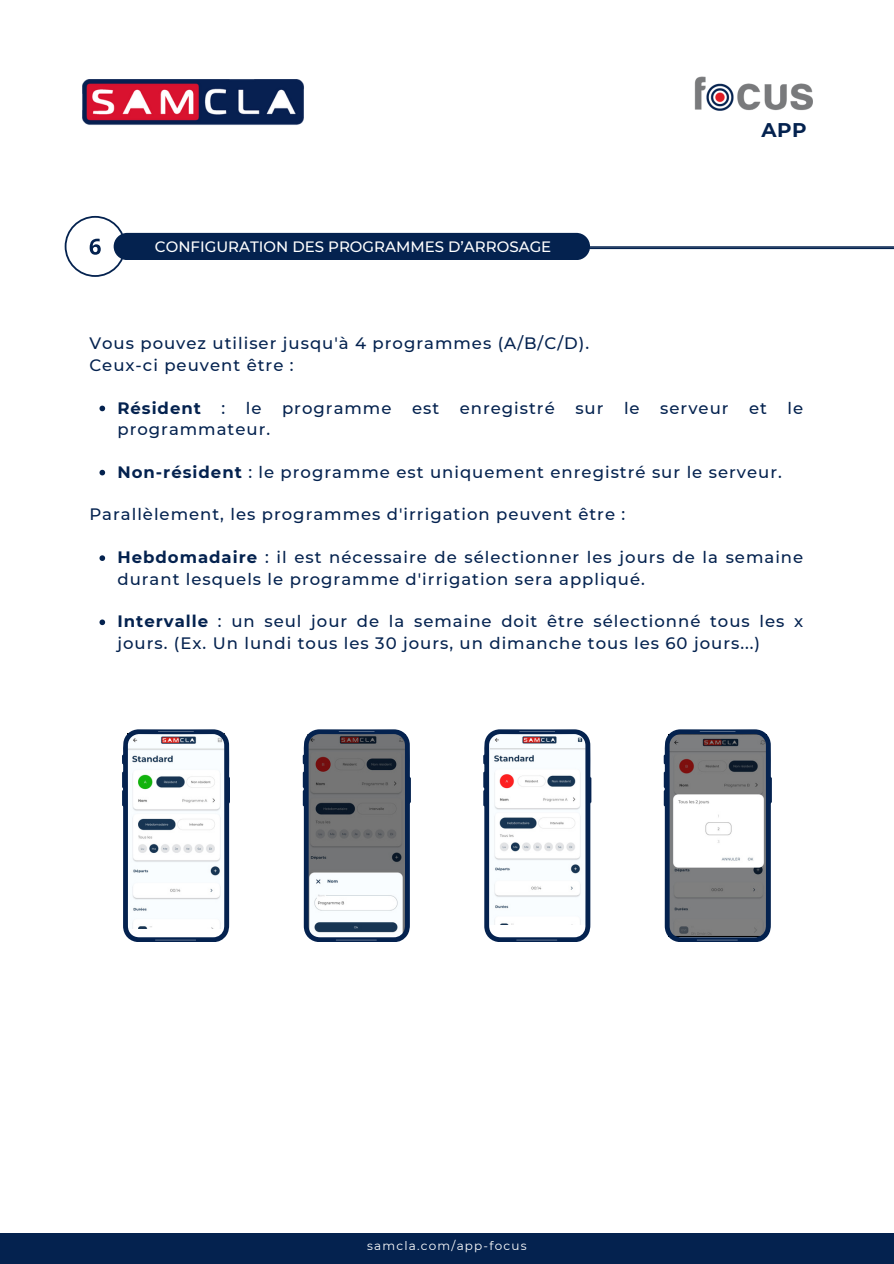
<style>
.page{position:relative;width:894px;height:1264px;background:#fff}
.page>*{position:absolute;margin:0;border:0;box-sizing:border-box;transform-origin:0 0}
.t1{font:700 19.8px "Montserrat";color:#04224f}
.t2{font:500 16.5px/21.3px "Montserrat";letter-spacing:.06em;color:#04224f}
.t3{font:500 15px "Montserrat";color:#fff}
.t4{font:12px "Montserrat";letter-spacing:.1em;color:#fff}
.s1{font-weight:700}
</style>
<div class="page">
<svg style="left:483px;top:729px;width:108px;height:213px"></svg>
<svg style="left:663px;top:729px;width:108px;height:213px"></svg>
<svg style="left:122px;top:729px;width:108px;height:213px"></svg>
<svg style="left:302px;top:729px;width:108px;height:213px"></svg>
<img style="left:82px;top:79px;width:222px;height:46px">
<img style="left:694px;top:76px;width:119px;height:35px">
<hr style="left:203px;top:247px;width:690px;height:2px;background:#04224f">
<svg style="left:65px;top:216px;width:59px;height:61px"></svg>
<hr style="left:205px;top:246px;width:688px;height:2px;background:#04224f">
<div style="left:114px;top:233px;width:476px;height:27px;background:#04224f;border-radius:14px"></div>
<svg style="left:99px;top:405px;width:6px;height:6px"></svg>
<svg style="left:99px;top:470px;width:6px;height:5px"></svg>
<svg style="left:99px;top:555px;width:6px;height:6px"></svg>
<svg style="left:99px;top:619px;width:6px;height:6px"></svg>
<div style="left:0;top:1232px;width:893px;height:31px;background:#04224f"></div>
<p class="t3" style="left:155px;top:237px;width:397px">CONFIGURATION DES PROGRAMMES D’ARROSAGE</p>
<p class="t1" style="left:761px;top:117px;width:47px">APP</p>
<p class="t2" style="left:89px;top:333px;width:501px">Vous pouvez utiliser jusqu'à 4 programmes (A/B/C/D).<br>Ceux-ci peuvent être :</p>
<h2 class="t2" style="left:117px;top:397px;width:687px"><span class="s1">Résident</span> : le programme est enregistré sur le serveur et le programmateur.</h2>
<p class="t2" style="left:117px;top:461px;width:665px"><span class="s1">Non-résident</span> : le programme est uniquement enregistré sur le serveur.</p>
<p class="t2" style="left:89px;top:504px;width:537px">Parallèlement, les programmes d'irrigation peuvent être :</p>
<h3 class="t2" style="left:117px;top:546px;width:687px"><span class="s1">Hebdomadaire</span> : il est nécessaire de sélectionner les jours de la semaine durant lesquels le programme d'irrigation sera appliqué.</h3>
<p class="t2" style="left:117px;top:611px;width:687px"><span class="s1">Intervalle</span> : un seul jour de la semaine doit être sélectionné tous les x jours. (Ex. Un lundi tous les 30 jours, un dimanche tous les 60 jours...)</p>
<p class="t4" style="left:367px;top:1238px;width:161px">samcla.com/app-focus</p>
</div>
